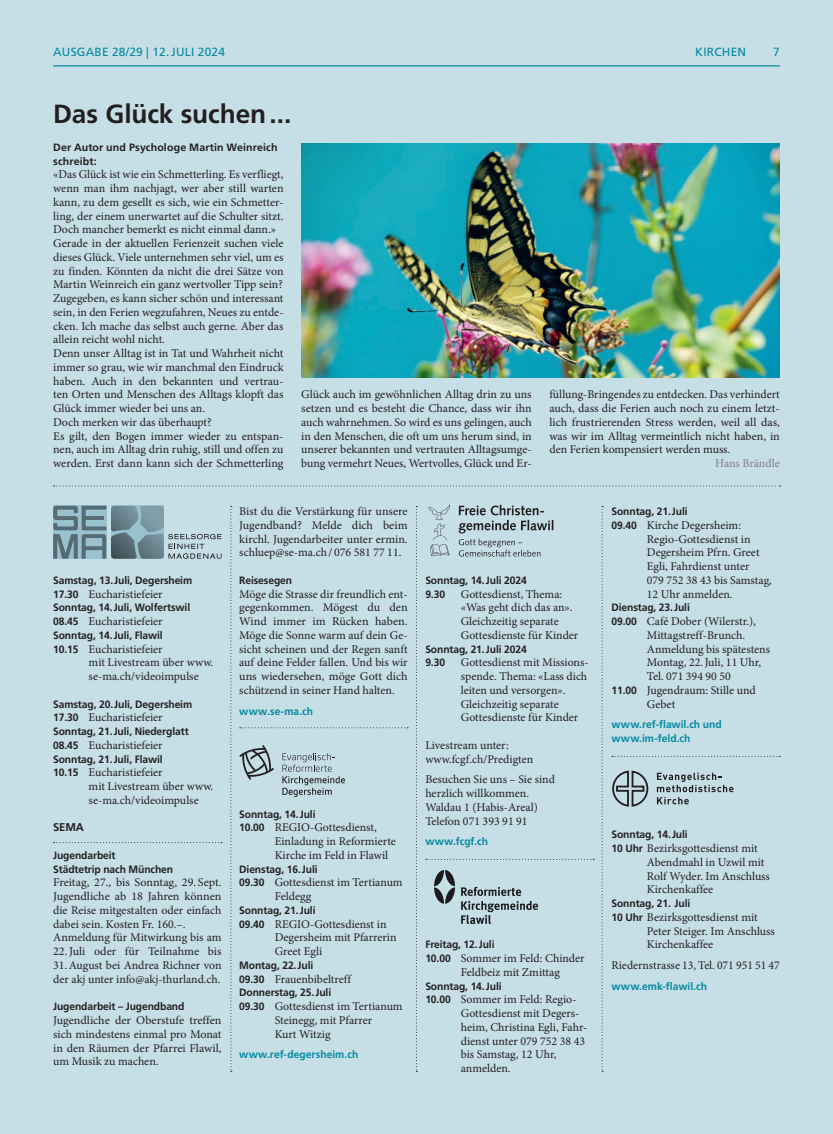
<style>
.page{position:relative;width:833px;height:1134px;background:#c6dee6}
.page>*{position:absolute;margin:0;border:0;box-sizing:border-box;transform-origin:0 0}
.t1{font:700 26.25px "Frutiger LT Std";letter-spacing:-.005em;color:#231f20}
.t2{font:11.88px/13.8px "Minion Pro";color:#231f20}
.t3{font:11.88px "Frutiger LT Std";letter-spacing:.02em;color:#0289a0}
.t4{font:11.88px "Minion Pro";letter-spacing:-.01em;color:#808285}
.t5{font:700 11.25px "Frutiger LT Std";color:#231f20}
.t6{font:700 10.62px/13.8px "Frutiger LT Std";letter-spacing:-.01em;color:#231f20}
.t7{font:700 10.62px/13.8px "Frutiger LT Std";letter-spacing:.005em;color:#0289a0}
.t8{font:700 10.62px/13.8px "Frutiger LT Std";letter-spacing:.01em;color:#231f20}
.s1{font-family:"Frutiger LT Std";font-weight:700;font-size:10.62px}
</style>
<div class="page">
<hr style="left:53px;top:65px;width:727px;height:1px;background:#0289a0">
<svg style="left:601px;top:506px;width:2px;height:566px"></svg>
<svg style="left:416px;top:506px;width:1px;height:566px"></svg>
<svg style="left:230px;top:506px;width:2px;height:566px"></svg>
<svg style="left:54px;top:842px;width:168px;height:1px"></svg>
<svg style="left:240px;top:727px;width:168px;height:1px"></svg>
<svg style="left:612px;top:756px;width:168px;height:1px"></svg>
<svg style="left:426px;top:859px;width:168px;height:1px"></svg>
<svg style="left:54px;top:485px;width:726px;height:1px"></svg>
<img style="left:301px;top:144px;width:479px;height:234px">
<svg style="left:461px;top:887px;width:77px;height:37px"></svg>
<svg style="left:434px;top:870px;width:21px;height:34px"></svg>
<svg style="left:657px;top:773px;width:76px;height:31px"></svg>
<svg style="left:612px;top:771px;width:37px;height:36px"></svg>
<svg style="left:429px;top:504px;width:21px;height:52px"></svg>
<svg style="left:459px;top:505px;width:94px;height:28px"></svg>
<svg style="left:459px;top:539px;width:81px;height:18px"></svg>
<svg style="left:53px;top:506px;width:168px;height:53px"></svg>
<svg style="left:282px;top:753px;width:63px;height:44px"></svg>
<svg style="left:239px;top:745px;width:35px;height:35px"></svg>
<p class="t3" style="left:53px;top:45px;width:18px">AUSGABE</p>
<p class="t3" style="left:112px;top:45px;width:71px">28/29 | 12.JULI</p>
<p class="t3" style="left:198px;top:45px;width:29px">2024</p>
<p class="t3" style="left:695px;top:45px;width:52px">KIRCHEN</p>
<p class="t3" style="left:773px;top:45px;width:8px">7</p>
<h1 class="t1" style="left:53px;top:99px;width:240px">Das Glück suchen...</h1>
<p class="t8" style="left:53px;top:140px;width:226px">Der Autor und Psychologe Martin Weinreich schreibt:</p>
<p class="t2" style="left:53px;top:168px;width:232px">«Das Glück ist wie ein Schmetterling. Es verfliegt, wenn man ihm nachjagt, wer aber still warten kann, zu dem gesellt es sich, wie ein Schmetter&shy;ling, der einem unerwartet auf die Schulter sitzt.<br>Doch mancher bemerkt es nicht einmal dann.» Gerade in der aktuellen Ferienzeit suchen viele dieses Glück. Viele unternehmen sehr viel, um es zu finden. Könnten da nicht die drei Sätze von Martin Weinreich ein ganz wertvoller Tipp sein?<br>Zugegeben, es kann sicher schön und interessant sein, in den Ferien wegzufahren, Neues zu entde&shy;cken. Ich mache das selbst auch gerne. Aber das allein reicht wohl nicht.<br>Denn unser Alltag ist in Tat und Wahrheit nicht immer so grau, wie wir manchmal den Eindruck haben. Auch in den bekannten und vertrau&shy;ten Orten und Menschen des Alltags klopft das Glück immer wieder bei uns an.<br>Doch merken wir das überhaupt?<br>Es gilt, den Bogen immer wieder zu entspan&shy;nen, auch im Alltag drin ruhig, still und offen zu werden. Erst dann kann sich der Schmetterling</p>
<p class="t2" style="left:301px;top:388px;width:232px;text-align:justify">Glück auch im gewöhnlichen Alltag drin zu uns setzen und es besteht die Chance, dass wir ihn auch wahrnehmen. So wird es uns gelingen, auch in den Menschen, die oft um uns herum sind, in unserer bekannten und vertrauten Alltagsumge&shy;bung vermehrt Neues, Wertvolles, Glück und Er-</p>
<p class="t2" style="left:549px;top:388px;width:232px;text-align:justify">füllung-Bringendes zu entdecken. Das verhindert auch, dass die Ferien auch noch zu einem letzt&shy;lich frustrierenden Stress werden, weil all das, was wir im Alltag vermeintlich nicht haben, in den Ferien kompensiert werden muss.</p>
<p class="t4" style="left:715px;top:455px;width:66px">Hans Brändle</p>
<p class="t6" style="left:53px;top:573px;width:141px">Samstag, 13.Juli, Degersheim</p>
<p class="t2" style="left:53px;top:587px;width:111px"><span class="s1">17.30</span> Eucharistiefeier</p>
<p class="t6" style="left:53px;top:601px;width:139px">Sonntag, 14.Juli, Wolfertswil</p>
<p class="t2" style="left:53px;top:615px;width:111px"><span class="s1">08.45</span> Eucharistiefeier</p>
<p class="t6" style="left:53px;top:628px;width:111px">Sonntag, 14.Juli, Flawil</p>
<p class="t2" style="left:89px;top:642px;width:126px;text-indent:-35px"><span class="s1">10.15</span> Eucharistiefeier<br>mit Livestream über www. se-ma.ch/videoimpulse</p>
<p class="t6" style="left:53px;top:697px;width:141px">Samstag, 20.Juli, Degersheim</p>
<p class="t2" style="left:53px;top:711px;width:111px"><span class="s1">17.30</span> Eucharistiefeier</p>
<p class="t6" style="left:53px;top:725px;width:137px">Sonntag, 21.Juli, Niederglatt</p>
<p class="t2" style="left:53px;top:738px;width:111px"><span class="s1">08.45</span> Eucharistiefeier</p>
<p class="t6" style="left:53px;top:752px;width:111px">Sonntag, 21.Juli, Flawil</p>
<p class="t2" style="left:89px;top:766px;width:126px;text-indent:-35px"><span class="s1">10.15</span> Eucharistiefeier<br>mit Livestream über www. se-ma.ch/videoimpulse</p>
<p class="t5" style="left:53px;top:821px;width:32px">SEMA</p>
<p class="t6" style="left:53px;top:848px;width:121px">Jugendarbeit<br>Städtetrip nach München</p>
<p class="t2" style="left:53px;top:876px;width:170px">Freitag, 27., bis Sonntag, 29. Sept.<br>Jugendliche ab 18 Jahren können die Reise mitgestalten oder einfach dabei sein. Kosten Fr. 160.–.<br>Anmeldung für Mitwirkung bis am 22.Juli oder für Teilnahme bis 31.August bei Andrea Richner von der akj unter info@akj-thurland.ch.</p>
<p class="t6" style="left:53px;top:1000px;width:133px">Jugendarbeit – Jugendband</p>
<p class="t2" style="left:53px;top:1013px;width:170px;text-align:justify">Jugendliche der Oberstufe treffen sich mindestens einmal pro Monat in den Räumen der Pfarrei Flawil, um Musik zu machen.</p>
<p class="t2" style="left:239px;top:505px;width:170px;text-align:justify">Bist du die Verstärkung für unsere Jugendband? Melde dich beim kirchl. Jugendarbeiter unter ermin. schluep@se-ma.ch/ 076 581 77 11.</p>
<p class="t6" style="left:239px;top:573px;width:54px">Reisesegen</p>
<p class="t2" style="left:239px;top:587px;width:170px;text-align:justify">Möge die Strasse dir freundlich ent&shy;gegenkommen. Mögest du den Wind immer im Rücken haben.<br>Möge die Sonne warm auf dein Ge&shy;sicht scheinen und der Regen sanft auf deine Felder fallen. Und bis wir uns wiedersehen, möge Gott dich schützend in seiner Hand halten.</p>
<p class="t7" style="left:239px;top:704px;width:75px">www.se-ma.ch</p>
<p class="t6" style="left:239px;top:807px;width:78px">Sonntag, 14.Juli</p>
<p class="t2" style="left:275px;top:821px;width:123px;text-indent:-35px"><span class="s1">10.00</span> REGIO-Gottesdienst,<br>Einladung in Reformierte<br>Kirche im Feld in Flawil</p>
<p class="t6" style="left:239px;top:862px;width:80px">Dienstag, 16.Juli</p>
<p class="t2" style="left:275px;top:876px;width:129px;text-indent:-35px"><span class="s1">09.30</span> Gottesdienst im Tertianum<br>Feldegg</p>
<p class="t6" style="left:239px;top:903px;width:78px">Sonntag, 21.Juli</p>
<p class="t2" style="left:275px;top:917px;width:123px;text-indent:-35px"><span class="s1">09.40</span> REGIO-Gottesdienst in<br>Degersheim mit Pfarrerin<br>Greet Egli</p>
<p class="t6" style="left:239px;top:958px;width:76px">Montag, 22.Juli</p>
<p class="t2" style="left:239px;top:972px;width:113px"><span class="s1">09.30</span> Frauenbibeltreff</p>
<p class="t6" style="left:239px;top:986px;width:93px">Donnerstag, 25.Juli</p>
<p class="t2" style="left:275px;top:1000px;width:129px;text-indent:-35px"><span class="s1">09.30</span> Gottesdienst im Tertianum<br>Steinegg, mit Pfarrer<br>Kurt Witzig</p>
<p class="t7" style="left:239px;top:1048px;width:120px">www.ref-degersheim.ch</p>
<p class="t6" style="left:425px;top:573px;width:103px">Sonntag, 14.Juli 2024<br>9.30</p>
<p class="t2" style="left:461px;top:587px;width:119px">Gottesdienst, Thema: «Was geht dich das an».<br>Gleichzeitig separate<br>Gottesdienste für Kinder</p>
<p class="t6" style="left:425px;top:642px;width:103px">Sonntag, 21.Juli 2024<br>9.30</p>
<p class="t2" style="left:461px;top:656px;width:129px">Gottesdienst mit Missions&shy;spende. Thema: «Lass dich leiten und versorgen».<br>Gleichzeitig separate<br>Gottesdienste für Kinder</p>
<p class="t2" style="left:425px;top:738px;width:110px">Livestream unter: www.fcgf.ch/Predigten</p>
<p class="t2" style="left:425px;top:773px;width:131px">Besuchen Sie uns – Sie sind herzlich willkommen.<br>Waldau 1 (Habis-Areal)<br>Telefon 071 393 91 91</p>
<p class="t7" style="left:425px;top:835px;width:64px">www.fcgf.ch</p>
<p class="t6" style="left:425px;top:938px;width:71px">Freitag, 12.Juli</p>
<p class="t2" style="left:461px;top:951px;width:125px;text-indent:-35px"><span class="s1">10.00</span> Sommer im Feld: Chinder<br>Feldbeiz mit Zmittag</p>
<p class="t6" style="left:425px;top:979px;width:78px">Sonntag, 14.Juli</p>
<p class="t2" style="left:461px;top:993px;width:128px;text-indent:-35px"><span class="s1">10.00</span> Sommer im Feld: Regio-<br>Gottesdienst mit Degers&shy;heim, Christina Egli, Fahr&shy;dienst unter 079 752 38 43 bis Samstag, 12 Uhr, anmelden.</p>
<p class="t6" style="left:611px;top:505px;width:78px">Sonntag, 21.Juli</p>
<p class="t2" style="left:647px;top:518px;width:127px;text-indent:-35px"><span class="s1">09.40</span> Kirche Degersheim:<br>Regio-Gottesdienst in<br>Degersheim Pfrn. Greet<br>Egli, Fahrdienst unter<br>079 752 38 43 bis Samstag,<br>12 Uhr anmelden.</p>
<p class="t6" style="left:611px;top:601px;width:80px">Dienstag, 23.Juli</p>
<p class="t2" style="left:611px;top:615px;width:146px"><span class="s1">09.00</span> Café Dober (Wilerstr.),</p>
<p class="t2" style="left:647px;top:628px;width:100px">Mittagstreff-Brunch.</p>
<p class="t2" style="left:647px;top:642px;width:125px">Anmeldung bis spätestens</p>
<p class="t2" style="left:647px;top:656px;width:116px">Montag, 22.Juli, 11 Uhr,</p>
<p class="t2" style="left:647px;top:670px;width:86px">Tel. 071 394 90 50</p>
<p class="t2" style="left:611px;top:683px;width:146px"><span class="s1">11.00</span> Jugendraum: Stille und</p>
<p class="t2" style="left:647px;top:697px;width:30px">Gebet</p>
<p class="t7" style="left:611px;top:718px;width:112px">www.ref-flawil.ch und www.im-feld.ch</p>
<p class="t6" style="left:611px;top:828px;width:78px">Sonntag, 14.Juli</p>
<p class="t2" style="left:647px;top:841px;width:125px;text-indent:-35px"><span class="s1">10 Uhr</span> Bezirksgottesdienst mit<br>Abendmahl in Uzwil mit<br>Rolf Wyder. Im Anschluss<br>Kirchenkaffee</p>
<p class="t6" style="left:611px;top:896px;width:80px">Sonntag, 21. Juli</p>
<p class="t2" style="left:647px;top:910px;width:129px;text-indent:-35px"><span class="s1">10 Uhr</span> Bezirksgottesdienst mit<br>Peter Steiger. Im Anschluss<br>Kirchenkaffee</p>
<p class="t2" style="left:611px;top:958px;width:170px">Riedernstrasse 13, Tel. 071 951 51 47</p>
<p class="t7" style="left:611px;top:979px;width:97px">www.emk-flawil.ch</p>
</div>
